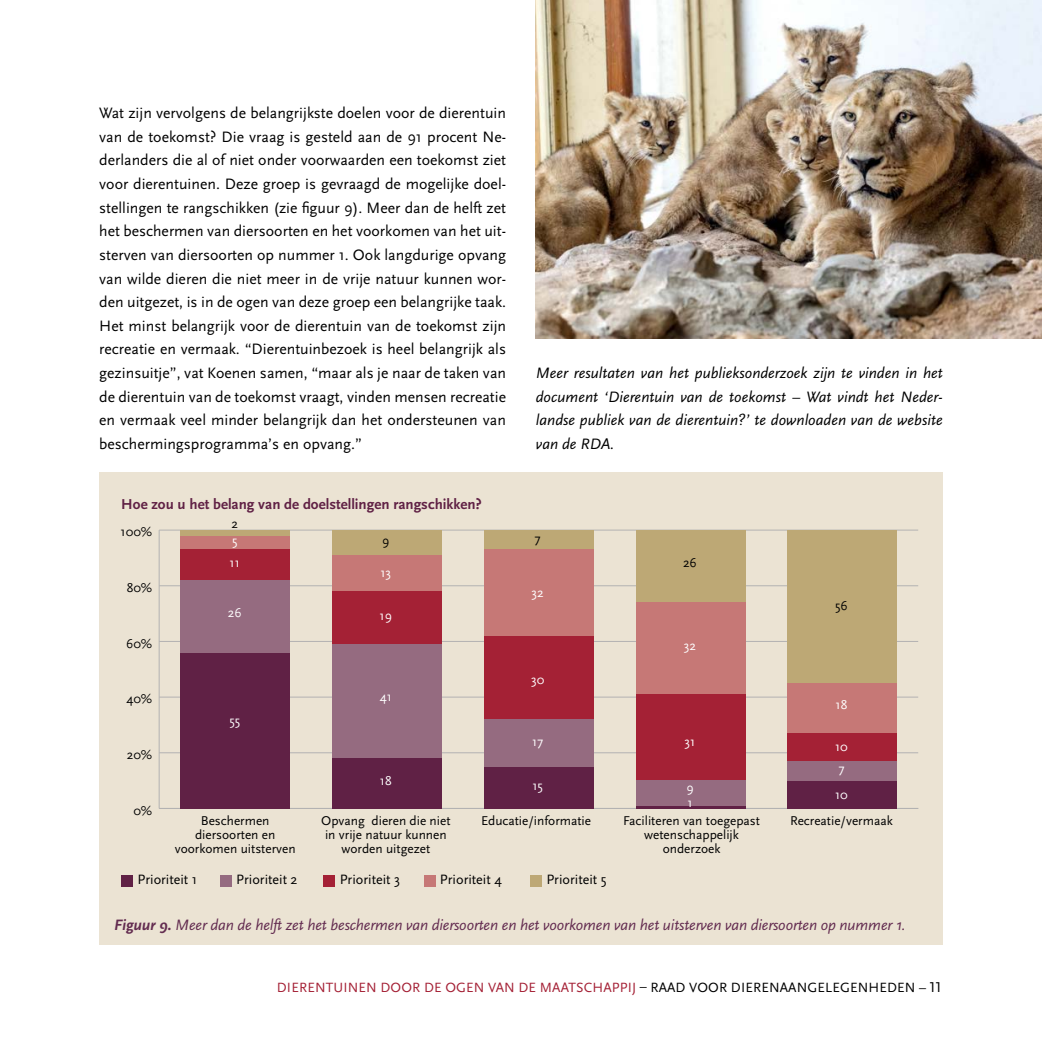
<style>
.page{position:relative;width:1042px;height:1042px;background:#fff}
.page>*{position:absolute;margin:0;border:0;box-sizing:border-box;transform-origin:0 0}
.P-Platte_tekst{font:15.75px/23.6px "Scala Sans Pro";color:#000;text-align:justify}
.P-Platte_tekst-2{font:italic 15.75px/23.6px "Scala Sans Pro";color:#000;text-align:justify}
.t1{font:italic 15.75px "Scala Sans Pro";letter-spacing:-.01em;color:#632c50}
.t2{font:15.05px "Scala Sans Pro Bold 10";color:#602145}
.t3{font:14.17px "Scala Sans Pro Regular 10";color:#000}
.t4{font:14px "Scala Sans Pro";letter-spacing:.01em;color:#a42035}
.t5{font:13.3px/14px "Scala Sans Pro Regular 10";color:#000;text-align:center}
.t6{font:13.3px "Scala Sans Pro Regular 10";color:#fff}
.s1{font-weight:700}
.s2{color:#000}
.s3{font-size:14.88px;color:#000}
</style>
<div class="page">
<div style="left:99px;top:473px;width:844px;height:472px;background:#ebe3d3"></div>
<div style="left:121px;top:875px;width:12px;height:11px;background:#602145"></div>
<div style="left:220px;top:875px;width:12px;height:11px;background:#956b80"></div>
<div style="left:323px;top:875px;width:12px;height:11px;background:#a42135"></div>
<div style="left:424px;top:875px;width:11px;height:11px;background:#c67876"></div>
<div style="left:530px;top:875px;width:12px;height:11px;background:#bda875"></div>
<hr style="left:159px;top:530px;width:1px;height:278px;background:#b3b2b2">
<hr style="left:159px;top:808px;width:759px;height:1px;background:#b3b2b2">
<hr style="left:159px;top:752px;width:759px;height:1px;background:#b3b2b2">
<hr style="left:159px;top:697px;width:759px;height:1px;background:#b3b2b2">
<hr style="left:159px;top:641px;width:759px;height:1px;background:#b3b2b2">
<hr style="left:159px;top:585px;width:759px;height:1px;background:#b3b2b2">
<hr style="left:159px;top:530px;width:759px;height:1px;background:#b3b2b2">
<div style="left:180px;top:530px;width:110px;height:6px;background:#bda875"></div>
<div style="left:332px;top:530px;width:109px;height:25px;background:#bda875"></div>
<div style="left:484px;top:530px;width:109px;height:19px;background:#bda875"></div>
<div style="left:636px;top:530px;width:109px;height:72px;background:#bda875"></div>
<div style="left:787px;top:530px;width:110px;height:153px;background:#bda875"></div>
<div style="left:180px;top:536px;width:110px;height:13px;background:#c67876"></div>
<div style="left:332px;top:555px;width:109px;height:36px;background:#c67876"></div>
<div style="left:484px;top:549px;width:109px;height:87px;background:#c67876"></div>
<div style="left:636px;top:602px;width:109px;height:92px;background:#c67876"></div>
<div style="left:787px;top:683px;width:110px;height:50px;background:#c67876"></div>
<div style="left:180px;top:549px;width:110px;height:31px;background:#a42135"></div>
<div style="left:332px;top:591px;width:109px;height:53px;background:#a42135"></div>
<div style="left:484px;top:636px;width:109px;height:83px;background:#a42135"></div>
<div style="left:636px;top:694px;width:109px;height:86px;background:#a42135"></div>
<div style="left:787px;top:733px;width:110px;height:28px;background:#a42135"></div>
<div style="left:180px;top:580px;width:110px;height:72px;background:#956b80"></div>
<div style="left:332px;top:644px;width:109px;height:114px;background:#956b80"></div>
<div style="left:484px;top:719px;width:109px;height:48px;background:#956b80"></div>
<div style="left:636px;top:780px;width:109px;height:25px;background:#956b80"></div>
<div style="left:787px;top:761px;width:110px;height:19px;background:#956b80"></div>
<div style="left:180px;top:652px;width:110px;height:156px;background:#602145"></div>
<div style="left:332px;top:758px;width:109px;height:50px;background:#602145"></div>
<div style="left:484px;top:767px;width:109px;height:41px;background:#602145"></div>
<hr style="left:636px;top:805px;width:109px;height:3px;background:#602145">
<div style="left:787px;top:780px;width:110px;height:28px;background:#602145"></div>
<img style="left:536px;top:0;width:506px;height:338px">
<p class="P-Platte_tekst" style="left:99px;top:100px;width:408px">Wat zijn vervolgens de belangrijkste doelen voor de dierentuin van de toekomst? Die vraag is gesteld aan de 91 procent Ne&shy;derlanders die al of niet onder voorwaarden een toekomst ziet voor dierentuinen. Deze groep is gevraagd de mogelijke doel&shy;stellingen te rangschikken (zie figuur 9). Meer dan de helft zet het beschermen van diersoorten en het voorkomen van het uit&shy;sterven van diersoorten op nummer 1. Ook langdurige opvang van wilde dieren die niet meer in de vrije natuur kunnen wor&shy;den uitgezet, is in de ogen van deze groep een belangrijke taak.<br>Het minst belangrijk voor de dierentuin van de toekomst zijn recreatie en vermaak. “Dierentuinbezoek is heel belangrijk als gezinsuitje”, vat Koenen samen, “maar als je naar de taken van de dierentuin van de toekomst vraagt, vinden mensen recreatie en vermaak veel minder belangrijk dan het ondersteunen van beschermingsprogramma’s en opvang.”</p>
<p class="t2" style="left:121px;top:495px;width:362px">Hoe zou u het belang van de doelstellingen rangschikken?</p>
<p class="t5" style="left:121px;top:524px;width:33px">100%</p>
<p class="t5" style="left:127px;top:580px;width:27px">80%</p>
<p class="t5" style="left:126px;top:636px;width:28px">60%</p>
<p class="t5" style="left:126px;top:691px;width:27px">40%</p>
<p class="t5" style="left:127px;top:747px;width:27px">20%</p>
<p class="t5" style="left:231px;top:516px;width:8px">2</p>
<p class="t6" style="left:232px;top:531px;width:7px">5</p>
<p class="t6" style="left:230px;top:554px;width:12px">11</p>
<p class="t6" style="left:228px;top:604px;width:15px">26</p>
<p class="t6" style="left:229px;top:711px;width:13px">55</p>
<p class="t5" style="left:382px;top:533px;width:9px">9</p>
<p class="t6" style="left:380px;top:564px;width:12px">13</p>
<p class="t6" style="left:380px;top:607px;width:14px">19</p>
<p class="t6" style="left:380px;top:688px;width:14px">41</p>
<p class="P-Platte_tekst-2" style="left:536px;top:360px;width:408px">Meer resultaten van het publieksonderzoek zijn te vinden in het document ‘Dierentuin van de toekomst – Wat vindt het Neder&shy;landse publiek van de dierentuin?’ te downloaden van de website van de RDA.</p>
<p class="t5" style="left:534px;top:531px;width:8px">7</p>
<p class="t6" style="left:531px;top:584px;width:14px">32</p>
<p class="t6" style="left:531px;top:671px;width:15px">30</p>
<p class="t6" style="left:532px;top:732px;width:13px">17</p>
<p class="t5" style="left:683px;top:555px;width:15px">26</p>
<p class="t6" style="left:684px;top:637px;width:14px">32</p>
<p class="t6" style="left:684px;top:732px;width:12px">31</p>
<p class="t5" style="left:835px;top:598px;width:14px">56</p>
<p class="t6" style="left:835px;top:695px;width:13px">18</p>
<p class="t6" style="left:835px;top:738px;width:14px">10</p>
<p class="t5" style="left:133px;top:803px;width:20px">0%</p>
<p class="t6" style="left:380px;top:771px;width:13px">18</p>
<p class="t6" style="left:532px;top:777px;width:12px">15</p>
<p class="t6" style="left:686px;top:779px;width:9px">9</p>
<p class="t6" style="left:687px;top:794px;width:7px">1</p>
<p class="t6" style="left:838px;top:760px;width:8px">7</p>
<p class="t6" style="left:835px;top:786px;width:14px">10</p>
<p class="t5" style="left:175px;top:813px;width:122px">Beschermen diersoorten en voorkomen uitsterven</p>
<p class="t5" style="left:321px;top:813px;width:131px">Opvang dieren die niet in vrije natuur kunnen worden uitgezet</p>
<p class="t5" style="left:481px;top:813px;width:112px">Educatie/informatie</p>
<p class="t5" style="left:623px;top:813px;width:138px">Faciliteren van toegepast wetenschappelijk onderzoek</p>
<p class="t5" style="left:790px;top:813px;width:104px">Recreatie/vermaak</p>
<p class="t3" style="left:138px;top:870px;width:61px">Prioriteit 1</p>
<p class="t3" style="left:236px;top:870px;width:63px">Prioriteit 2</p>
<p class="t3" style="left:340px;top:870px;width:62px">Prioriteit 3</p>
<p class="t3" style="left:440px;top:870px;width:63px">Prioriteit 4</p>
<p class="t3" style="left:546px;top:870px;width:62px">Prioriteit 5</p>
<p class="t1" style="left:114px;top:914px;width:793px"><span class="s1">Figuur 9.</span> Meer dan de helft zet het beschermen van diersoorten en het voorkomen van het uitsterven van diersoorten op nummer 1.</p>
<p class="t4" style="left:277px;top:978px;width:666px">DIERENTUINEN DOOR DE OGEN VAN DE MAATSCHAPPIJ <span class="s2">– RAAD VOOR DIERENAANGELEGENHEDEN –</span> <span class="s3">11</span></p>
</div>
